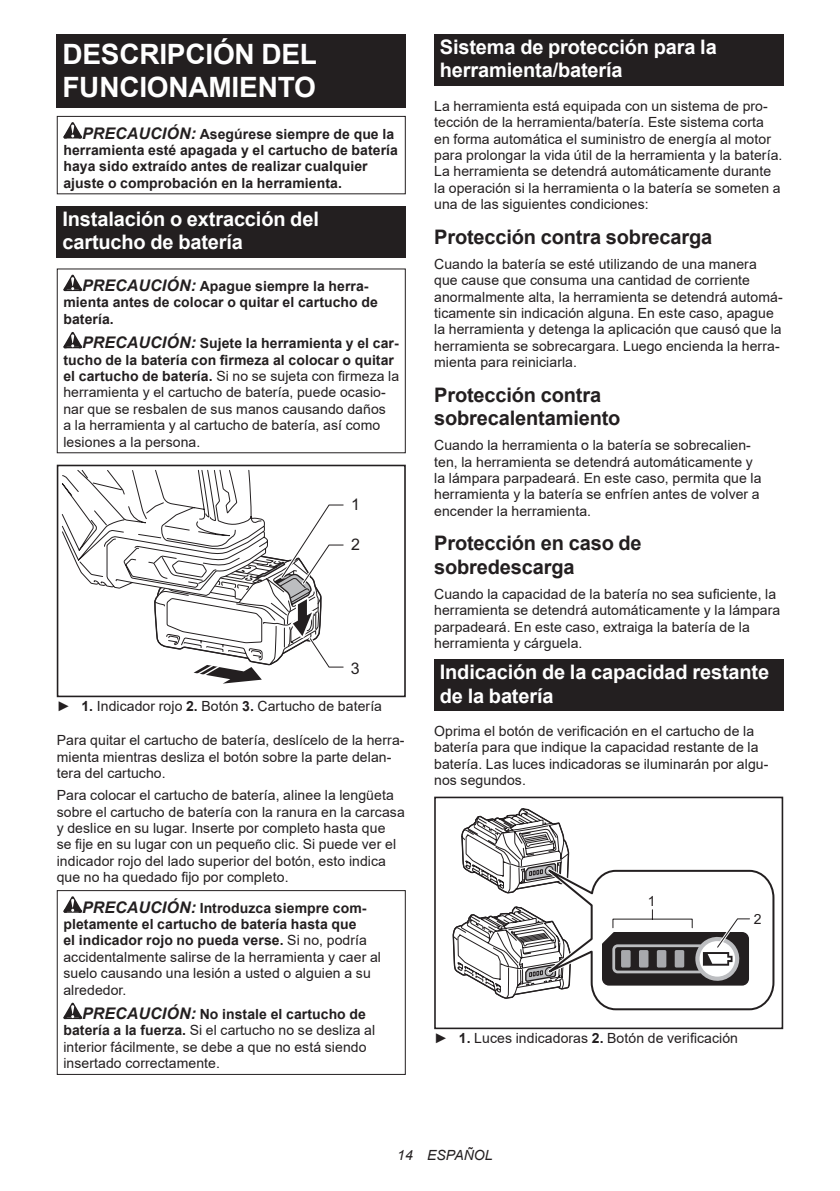
<style>
.page{position:relative;width:840px;height:1191px;background:#fff}
.page>*{position:absolute;margin:0;border:0;box-sizing:border-box;transform-origin:0 0}
.t1{font:700 28px/32.8px "Arial";letter-spacing:-.01em;color:#fff}
.t2{font:700 20px/23.4px "Arial";letter-spacing:-.01em;color:#fff}
.t3{font:700 20px/23.4px "Arial";letter-spacing:-.01em;color:#231f20}
.t4{font:16px "Arial";color:#231f20}
.t5{font:14px/16.4px "Arial";letter-spacing:.005em;color:#231f20}
.t6{font:700 14px/16.4px "Arial";letter-spacing:.005em;color:#231f20}
.t7{font:italic 14px "Arial";letter-spacing:.005em;color:#231f20}
.s1{font-style:italic;font-size:16px}
.s2{font-weight:700;font-style:italic;font-size:16px}
.s3{font-weight:700}
</style>
<div class="page">
<div style="left:57px;top:34px;width:348px;height:74px;background:#231f20"></div>
<svg style="left:63px;top:122px;width:19px;height:16px"></svg>
<div style="left:57px;top:116px;width:348px;height:78px;border:1px solid #231f20"></div>
<div style="left:57px;top:206px;width:348px;height:51px;background:#231f20"></div>
<svg style="left:63px;top:275px;width:19px;height:16px"></svg>
<svg style="left:63px;top:332px;width:19px;height:16px"></svg>
<div style="left:57px;top:465px;width:348px;height:232px;border:2px solid #231f20"></div>
<svg style="left:61px;top:469px;width:283px;height:214px"></svg>
<svg style="left:63px;top:896px;width:19px;height:16px"></svg>
<svg style="left:63px;top:1002px;width:19px;height:17px"></svg>
<div style="left:57px;top:890px;width:348px;height:185px;border:1px solid #231f20"></div>
<div style="left:434px;top:34px;width:348px;height:52px;background:#231f20"></div>
<div style="left:434px;top:659px;width:348px;height:52px;background:#231f20"></div>
<svg style="left:451px;top:796px;width:324px;height:233px"></svg>
<h1 class="t1" style="left:62px;top:38px;width:256px">DESCRIPCIÓN DEL<br>FUNCIONAMIENTO</h1>
<p class="t6" style="left:63px;top:125px;width:336px;text-indent:19px"><span class="s1">PRECAUCIÓN:</span> Asegúrese siempre de que la herramienta esté apagada y el cartucho de batería haya sido extraído antes de realizar cualquier ajuste o comprobación en la herramienta.</p>
<h2 class="t2" style="left:62px;top:207px;width:258px">Instalación o extracción del cartucho de batería</h2>
<p class="t6" style="left:63px;top:278px;width:316px;text-indent:19px"><span class="s1">PRECAUCIÓN:</span> Apague siempre la herra&shy;mienta antes de colocar o quitar el cartucho de batería.</p>
<p class="t5" style="left:63px;top:335px;width:337px;text-indent:19px"><span class="s2">PRECAUCIÓN:</span> <span class="s3">Sujete la herramienta y el car&shy;tucho de la batería con firmeza al colocar o quitar el cartucho de batería.</span> Si no se sujeta con firmeza la herramienta y el cartucho de batería, puede ocasio&shy;nar que se resbalen de sus manos causando daños<br>a la herramienta y al cartucho de batería, así como lesiones a la persona.</p>
<p class="t4" style="left:351px;top:494px;width:10px">1</p>
<p class="t4" style="left:351px;top:534px;width:10px">2</p>
<p class="t4" style="left:351px;top:657px;width:10px">3</p>
<p class="t5" style="left:57px;top:697px;width:326px">► <span class="s3">1.</span> Indicador rojo <span class="s3">2.</span> Botón <span class="s3">3.</span> Cartucho de batería</p>
<p class="t5" style="left:57px;top:732px;width:349px">Para quitar el cartucho de batería, deslícelo de la herra&shy;mienta mientras desliza el botón sobre la parte delan&shy;tera del cartucho.</p>
<p class="t5" style="left:57px;top:787px;width:349px">Para colocar el cartucho de batería, alinee la lengüeta sobre el cartucho de batería con la ranura en la carcasa y deslice en su lugar. Inserte por completo hasta que<br>se fije en su lugar con un pequeño clic. Si puede ver el indicador rojo del lado superior del botón, esto indica que no ha quedado fijo por completo.</p>
<p class="t5" style="left:63px;top:899px;width:319px;text-indent:19px"><span class="s2">PRECAUCIÓN:</span> <span class="s3">Introduzca siempre com&shy;pletamente el cartucho de batería hasta que<br>el indicador rojo no pueda verse.</span> Si no, podría accidentalmente salirse de la herramienta y caer al suelo causando una lesión a usted o alguien a su alrededor.</p>
<p class="t5" style="left:63px;top:1006px;width:313px;text-indent:19px"><span class="s2">PRECAUCIÓN:</span> <span class="s3">No instale el cartucho de batería a la fuerza.</span> Si el cartucho no se desliza al interior fácilmente, se debe a que no está siendo insertado correctamente.</p>
<h2 class="t2" style="left:439px;top:36px;width:278px">Sistema de protección para la herramienta/batería</h2>
<p class="t5" style="left:434px;top:98px;width:349px">La herramienta está equipada con un sistema de pro&shy;tección de la herramienta/batería. Este sistema corta en forma automática el suministro de energía al motor para prolongar la vida útil de la herramienta y la batería.<br>La herramienta se detendrá automáticamente durante la operación si la herramienta o la batería se someten a una de las siguientes condiciones:</p>
<h2 class="t3" style="left:434px;top:225px;width:279px">Protección contra sobrecarga</h2>
<p class="t5" style="left:434px;top:255px;width:350px">Cuando la batería se esté utilizando de una manera que cause que consuma una cantidad de corriente anormalmente alta, la herramienta se detendrá automá&shy;ticamente sin indicación alguna. En este caso, apague la herramienta y detenga la aplicación que causó que la herramienta se sobrecargara. Luego encienda la herra&shy;mienta para reiniciarla.</p>
<h2 class="t3" style="left:434px;top:383px;width:188px">Protección contra sobrecalentamiento</h2>
<p class="t5" style="left:434px;top:437px;width:329px">Cuando la herramienta o la batería se sobrecalien&shy;ten, la herramienta se detendrá automáticamente y la lámpara parpadeará. En este caso, permita que la herramienta y la batería se enfríen antes de volver a encender la herramienta.</p>
<h2 class="t3" style="left:434px;top:532px;width:209px">Protección en caso de sobredescarga</h2>
<p class="t5" style="left:434px;top:585px;width:347px">Cuando la capacidad de la batería no sea suficiente, la herramienta se detendrá automáticamente y la lámpara parpadeará. En este caso, extraiga la batería de la herramienta y cárguela.</p>
<h2 class="t2" style="left:439px;top:661px;width:330px">Indicación de la capacidad restante de la batería</h2>
<p class="t5" style="left:434px;top:723px;width:335px">Oprima el botón de verificación en el cartucho de la batería para que indique la capacidad restante de la batería. Las luces indicadoras se iluminarán por algu&shy;nos segundos.</p>
<p class="t5" style="left:647px;top:893px;width:9px">1</p>
<p class="t5" style="left:753px;top:911px;width:9px">2</p>
<p class="t5" style="left:434px;top:1029px;width:305px">► <span class="s3">1.</span> Luces indicadoras <span class="s3">2.</span> Botón de verificación</p>
<p class="t7" style="left:397px;top:1146px;width:97px">14 ESPAÑOL</p>
</div>
